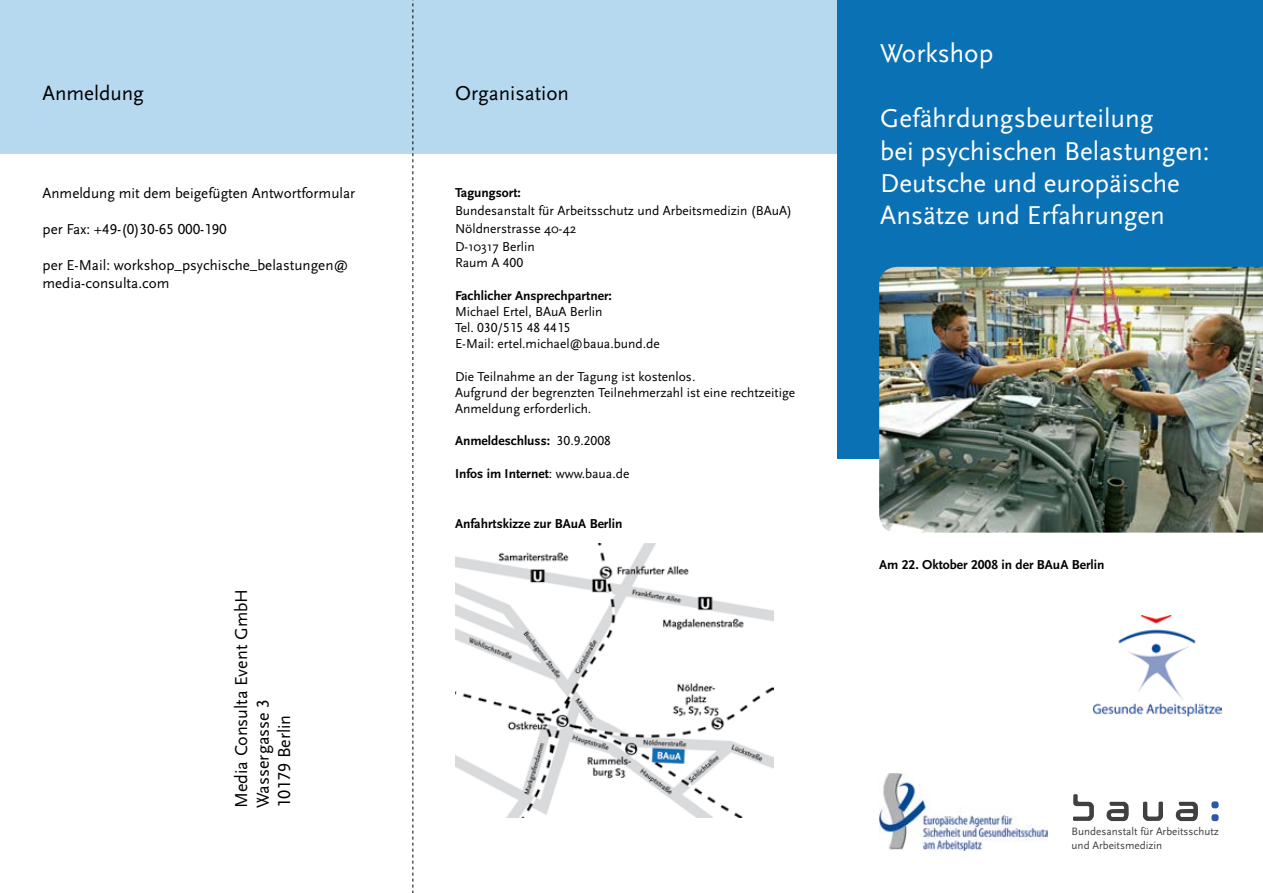
<style>
.page{position:relative;width:1263px;height:893px;background:#fff}
.page>*{position:absolute;margin:0;border:0;box-sizing:border-box;transform-origin:0 0}
.t1{font:27px/32.4px "Scala Sans Pro";color:#fff}
.t2{font:21px "Scala Sans Pro";color:#000}
.t3{font:18px/21.6px "Scala Sans Pro";color:#000}
.t4{font:15px/18px "Scala Sans Pro";color:#000}
.t5{font:13.5px/16.2px "Scala Sans Pro";color:#000}
.t6{font:700 13.5px "Scala Sans Pro";color:#000}
.t7{font:11.1px/13.4px "Scala Sans Pro";color:#404040}
.s1{font-weight:400}
</style>
<div class="page">
<div style="left:0;top:0;width:838px;height:153px;background:#b6d9f0"></div>
<div style="left:838px;top:0;width:425px;height:458px;background:#0a71b4"></div>
<svg style="left:1073px;top:794px;width:21px;height:27px"></svg>
<svg style="left:1143px;top:801px;width:20px;height:20px"></svg>
<svg style="left:1175px;top:802px;width:23px;height:19px"></svg>
<svg style="left:1106px;top:802px;width:23px;height:19px"></svg>
<div style="left:1211px;top:801px;width:7px;height:7px;background:#2e57a5;border-radius:3px"></div>
<div style="left:1211px;top:814px;width:7px;height:7px;background:#2e57a5;border-radius:3px"></div>
<svg style="left:412px;top:0;width:1px;height:893px"></svg>
<img style="left:455px;top:543px;width:319px;height:274px">
<img style="left:879px;top:267px;width:384px;height:266px">
<img style="left:879px;top:773px;width:169px;height:77px">
<img style="left:1092px;top:616px;width:129px;height:100px">
<h2 class="t2" style="left:43px;top:81px;width:103px">Anmeldung</h2>
<p class="t4" style="left:43px;top:184px;width:314px">Anmeldung mit dem beigefügten Antwortformular</p>
<p class="t4" style="left:43px;top:220px;width:186px">per Fax: +49-(0)30-65 000-190</p>
<p class="t4" style="left:43px;top:256px;width:307px">per E-Mail: workshop_psychische_belastungen@ media-consulta.com</p>
<h3 class="t3" style="left:230px;top:808px;width:221px;rotate:-90deg">Media Consulta Event GmbH<br>Wassergasse 3<br>10179 Berlin</h3>
<h2 class="t2" style="left:455px;top:81px;width:116px">Organisation</h2>
<p class="t6" style="left:455px;top:185px;width:67px">Tagungsort:</p>
<p class="t5" style="left:455px;top:202px;width:339px;line-height:18px">Bundesanstalt für Arbeitsschutz und Arbeitsmedizin (BAuA)<br>Nöldnerstrasse 40-42<br>D-10317 Berlin</p>
<p class="t5" style="left:455px;top:255px;width:70px">Raum A 400</p>
<p class="t6" style="left:455px;top:287px;width:158px">Fachlicher Ansprechpartner:</p>
<p class="t5" style="left:455px;top:303px;width:206px">Michael Ertel, BAuA Berlin<br>Tel. 030/515 48 4415<br>E-Mail: ertel.michael@baua.bund.de</p>
<p class="t5" style="left:455px;top:368px;width:342px">Die Teilnahme an der Tagung ist kostenlos.<br>Aufgrund der begrenzten Teilnehmerzahl ist eine rechtzeitige<br>Anmeldung erforderlich.</p>
<p class="t6" style="left:455px;top:433px;width:157px">Anmeldeschluss: <span class="s1">30.9.2008</span></p>
<p class="t6" style="left:455px;top:465px;width:176px">Infos im Internet<span class="s1">: www.baua.de</span></p>
<p class="t6" style="left:455px;top:516px;width:169px">Anfahrtskizze zur BAuA Berlin</p>
<h1 class="t1" style="left:880px;top:37px;width:115px">Workshop</h1>
<h1 class="t1" style="left:880px;top:102px;width:331px">Gefährdungsbeurteilung<br>bei psychischen Belastungen:<br>Deutsche und europäische<br>Ansätze und Erfahrungen</h1>
<p class="t6" style="left:879px;top:557px;width:227px">Am 22. Oktober 2008 in der BAuA Berlin</p>
<p class="t7" style="left:1071px;top:825px;width:149px">Bundesanstalt für Arbeitsschutz und Arbeitsmedizin</p>
</div>
